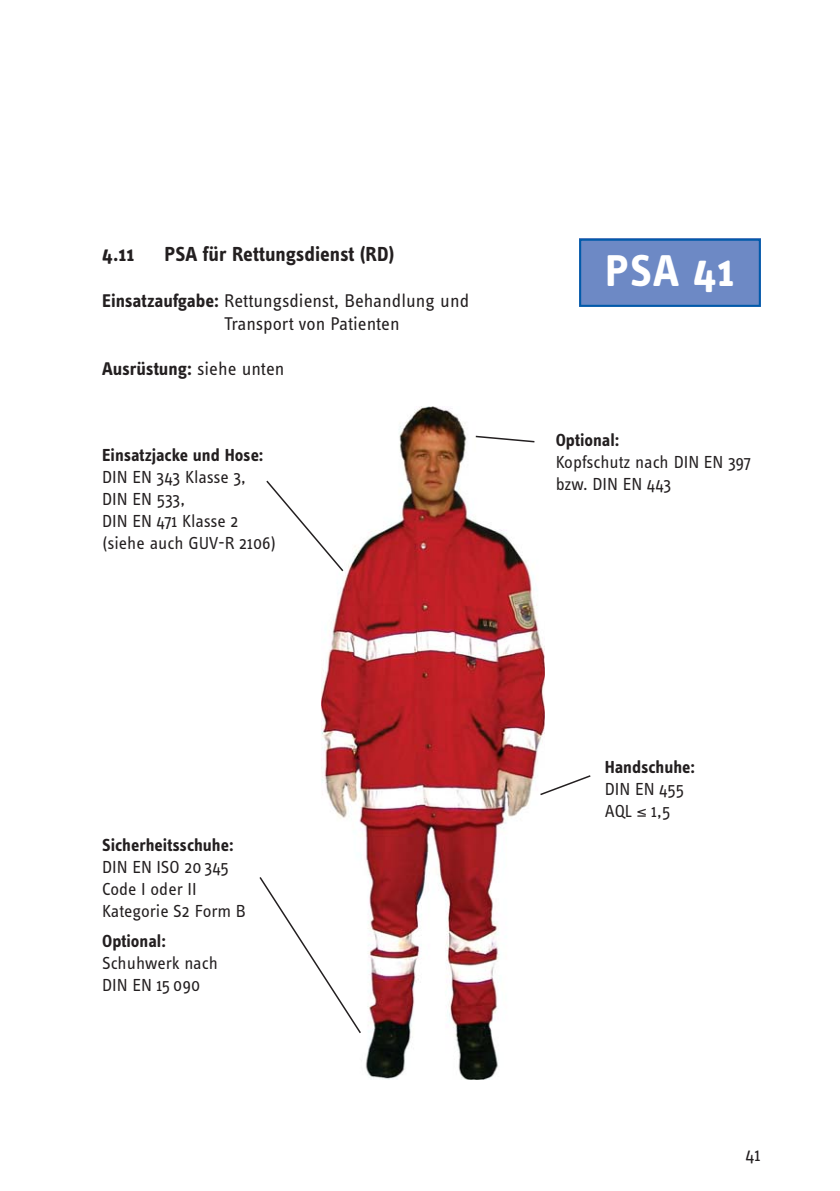
<style>
.page{position:relative;width:840px;height:1191px;background:#fff}
.page>*{position:absolute;margin:0;border:0;box-sizing:border-box;transform-origin:0 0}
.t1{font:700 46px "Info OT Text";color:#fff}
.t2{font:700 21px "Info OT Text";color:#231f20}
.t3{font:19px/22.6px "Info OT Text";color:#231f20}
.t4{font:700 19px "Info OT Text";letter-spacing:-.005em;color:#231f20}
.t5{font:18px/22px "Info OT Text";color:#231f20}
.t6{font:700 18px "Info OT Text";color:#231f20}
.s1{font-weight:700}
.s2{font-weight:400}
</style>
<div class="page">
<img style="left:322px;top:406px;width:222px;height:674px">
<div style="left:578px;top:239px;width:182px;height:68px;background:#6d89c5"></div>
<div style="left:579px;top:239px;width:181px;height:68px;border:2px solid #005aaa"></div>
<svg style="left:538px;top:774px;width:53px;height:22px"></svg>
<svg style="left:266px;top:479px;width:79px;height:94px"></svg>
<svg style="left:474px;top:435px;width:61px;height:8px"></svg>
<svg style="left:259px;top:875px;width:103px;height:159px"></svg>
<p class="t2" style="left:102px;top:246px;width:34px">4.11</p>
<p class="t2" style="left:164px;top:246px;width:231px">PSA für Rettungsdienst (RD)</p>
<p class="t3" style="left:224px;top:290px;width:246px;text-indent:-122px"><span class="s1">Einsatzaufgabe:</span> Rettungsdienst, Behandlung und<br>Transport von Patienten</p>
<p class="t4" style="left:102px;top:361px;width:184px">Ausrüstung: <span class="s2">siehe unten</span></p>
<p class="t6" style="left:102px;top:448px;width:163px">Einsatzjacke und Hose:</p>
<p class="t5" style="left:102px;top:467px;width:175px">DIN EN 343 Klasse 3,<br>DIN EN 533,<br>DIN EN 471 Klasse 2 (siehe auch GUV-R 2106)</p>
<p class="t6" style="left:102px;top:837px;width:133px">Sicherheitsschuhe:</p>
<p class="t5" style="left:102px;top:856px;width:145px">DIN EN ISO 20 345<br>Code I oder II<br>Kategorie S2 Form B</p>
<p class="t6" style="left:102px;top:933px;width:65px">Optional:</p>
<p class="t5" style="left:102px;top:952px;width:117px">Schuhwerk nach<br>DIN EN 15 090</p>
<h1 class="t1" style="left:604px;top:253px;width:131px">PSA 41</h1>
<p class="t6" style="left:555px;top:433px;width:65px">Optional:</p>
<p class="t5" style="left:555px;top:452px;width:196px">Kopfschutz nach DIN EN 397 bzw. DIN EN 443</p>
<p class="t6" style="left:604px;top:760px;width:92px">Handschuhe:</p>
<p class="t5" style="left:604px;top:779px;width:81px">DIN EN 455<br>AQL ≤ 1,5</p>
<p class="t3" style="left:745px;top:1144px;width:17px">41</p>
</div>
